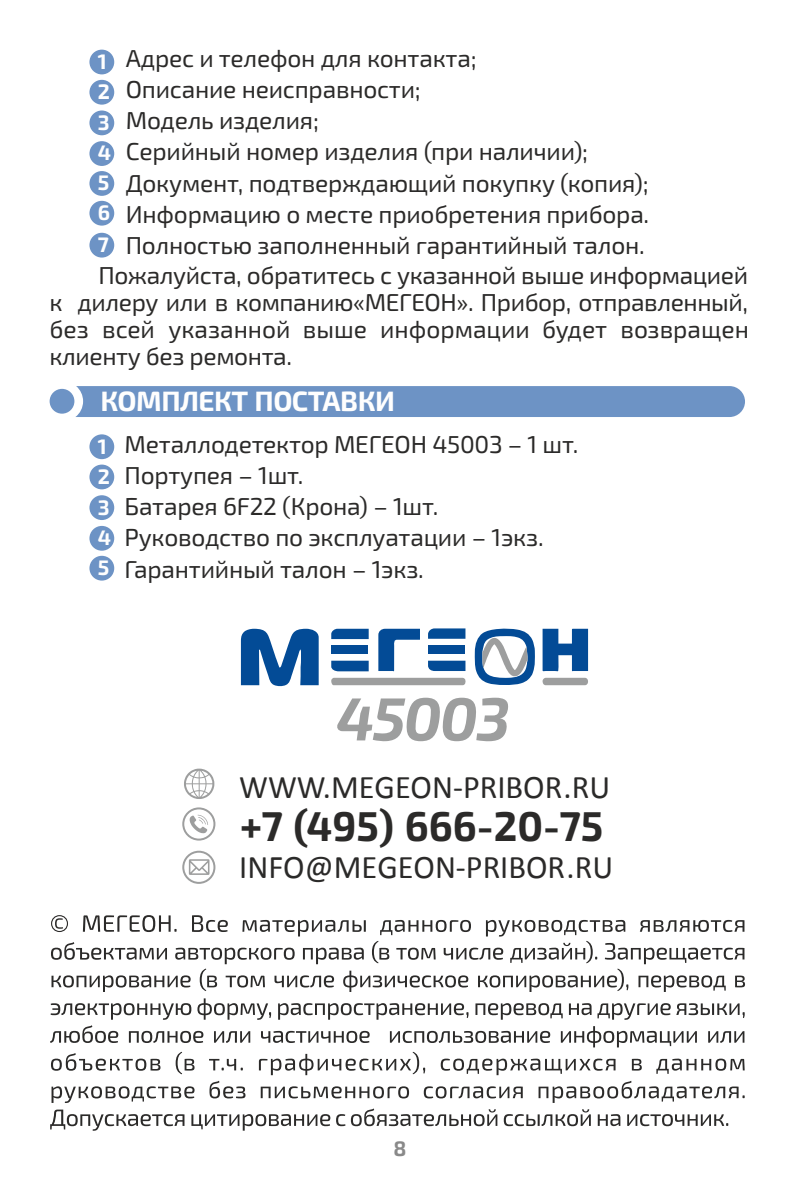
<style>
.page{position:relative;width:794px;height:1191px;background:#fff}
.page>*{position:absolute;margin:0;border:0;box-sizing:border-box;transform-origin:0 0}
.t1{font:italic 700 60.9px "Exo 2.0";letter-spacing:-.03em;color:#9d9e9e}
.t2{font:700 41.65px "Exo 2.0";color:#2b2a29}
.t3{font:33.25px "Calibri";color:#2b2a29}
.t4{font:700 28px "Exo 2.0";letter-spacing:-.02em;color:#fefefe}
.t5{font:24.5px/31.2px "Exo 2.0";letter-spacing:-.01em;color:#2b2a29}
.t6{font:700 21px/30.1px "Exo 2.0";color:#fefefe}
.t7{font:700 21px "Exo 2.0";color:#898989}
</style>
<div class="page">
<div style="left:50px;top:386px;width:695px;height:31px;background:#6d93c5"></div>
<svg style="left:51px;top:915px;width:693px;height:50px"></svg>
<svg style="left:50px;top:968px;width:695px;height:75px"></svg>
<svg style="left:51px;top:1026px;width:693px;height:32px"></svg>
<svg style="left:50px;top:1058px;width:694px;height:72px"></svg>
<svg style="left:255px;top:1108px;width:473px;height:18px"></svg>
<svg style="left:241px;top:629px;width:78px;height:57px"></svg>
<svg style="left:378px;top:629px;width:42px;height:43px"></svg>
<svg style="left:331px;top:660px;width:38px;height:11px"></svg>
<svg style="left:428px;top:660px;width:37px;height:11px"></svg>
<svg style="left:331px;top:629px;width:38px;height:10px"></svg>
<svg style="left:428px;top:628px;width:37px;height:11px"></svg>
<svg style="left:331px;top:678px;width:135px;height:7px"></svg>
<svg style="left:474px;top:628px;width:61px;height:57px"></svg>
<svg style="left:542px;top:629px;width:46px;height:56px"></svg>
<div style="left:428px;top:645px;width:37px;height:9px;background:#034b96"></div>
<div style="left:331px;top:646px;width:37px;height:8px;background:#034b96"></div>
<div style="left:182px;top:807px;width:33px;height:33px;border:2px solid #9d9e9e;border-radius:50%"></div>
<svg style="left:190px;top:814px;width:18px;height:19px"></svg>
<svg style="left:189px;top:859px;width:20px;height:16px"></svg>
<svg style="left:184px;top:768px;width:30px;height:31px"></svg>
<div style="left:182px;top:850px;width:33px;height:34px;border:2px solid #9d9e9e;border-radius:50%"></div>
<div style="left:89px;top:434px;width:25px;height:25px;background:#6d93c5;border-radius:50%"></div>
<div style="left:89px;top:464px;width:25px;height:25px;background:#6d93c5;border-radius:50%"></div>
<div style="left:89px;top:495px;width:25px;height:25px;background:#6d93c5;border-radius:50%"></div>
<div style="left:89px;top:526px;width:25px;height:25px;background:#6d93c5;border-radius:50%"></div>
<div style="left:89px;top:556px;width:25px;height:24px;background:#6d93c5;border-radius:50%"></div>
<div style="left:89px;top:50px;width:25px;height:24px;background:#6d93c5;border-radius:50%"></div>
<div style="left:89px;top:80px;width:25px;height:25px;background:#6d93c5;border-radius:50%"></div>
<div style="left:89px;top:110px;width:25px;height:25px;background:#6d93c5;border-radius:50%"></div>
<div style="left:89px;top:141px;width:25px;height:25px;background:#6d93c5;border-radius:50%"></div>
<div style="left:89px;top:171px;width:25px;height:25px;background:#6d93c5;border-radius:50%"></div>
<div style="left:89px;top:201px;width:25px;height:25px;background:#6d93c5;border-radius:50%"></div>
<div style="left:89px;top:233px;width:25px;height:24px;background:#6d93c5;border-radius:50%"></div>
<p class="t5" style="left:126px;top:45px;width:352px">Адрес и телефон для контакта;</p>
<p class="t5" style="left:126px;top:76px;width:296px">Описание неисправности;</p>
<p class="t5" style="left:126px;top:107px;width:194px">Модель изделия;</p>
<p class="t5" style="left:126px;top:139px;width:464px">Серийный номер изделия (при наличии);</p>
<p class="t5" style="left:126px;top:170px;width:524px">Документ, подтверждающий покупку (копия);</p>
<p class="t5" style="left:126px;top:201px;width:525px">Информацию о месте приобретения прибора.</p>
<p class="t5" style="left:126px;top:232px;width:520px">Полностью заполненный гарантийный талон.</p>
<p class="t5" style="left:98px;top:262px;width:651px">Пожалуйста, обратитесь с указанной выше информацией</p>
<p class="t5" style="left:50px;top:291px;width:701px;line-height:27.3px;text-align:justify">к дилеру или в компанию«МЕГЕОН». Прибор, отправленный, без всей указанной выше информации будет возвращен клиенту без ремонта.</p>
<p class="t6" style="left:98px;top:48px;width:15px">1<br>2<br>3<br>4<br>5<br>6</p>
<p class="t6" style="left:98px;top:232px;width:13px">7</p>
<p class="t4" style="left:100px;top:391px;width:296px">КОМПЛЕКТ ПОСТАВКИ</p>
<p class="t5" style="left:125px;top:431px;width:455px">Металлодетектор МЕГЕОН 45003 – 1 шт.<br>Портупея – 1шт.<br>Батарея 6F22 (Крона) – 1шт.<br>Руководство по эксплуатации – 1экз.<br>Гарантийный талон – 1экз.</p>
<p class="t6" style="left:98px;top:433px;width:15px">1<br>2<br>3<br>4<br>5</p>
<h1 class="t1" style="left:336px;top:698px;width:175px">45003</h1>
<h3 class="t3" style="left:239px;top:772px;width:372px">WWW.MEGEON-PRIBOR.RU</h3>
<h2 class="t2" style="left:240px;top:811px;width:365px">+7 (495) 666-20-75</h2>
<h3 class="t3" style="left:239px;top:853px;width:375px">INFO@MEGEON-PRIBOR.RU</h3>
<p class="t7" style="left:393px;top:1141px;width:14px">8</p>
</div>
